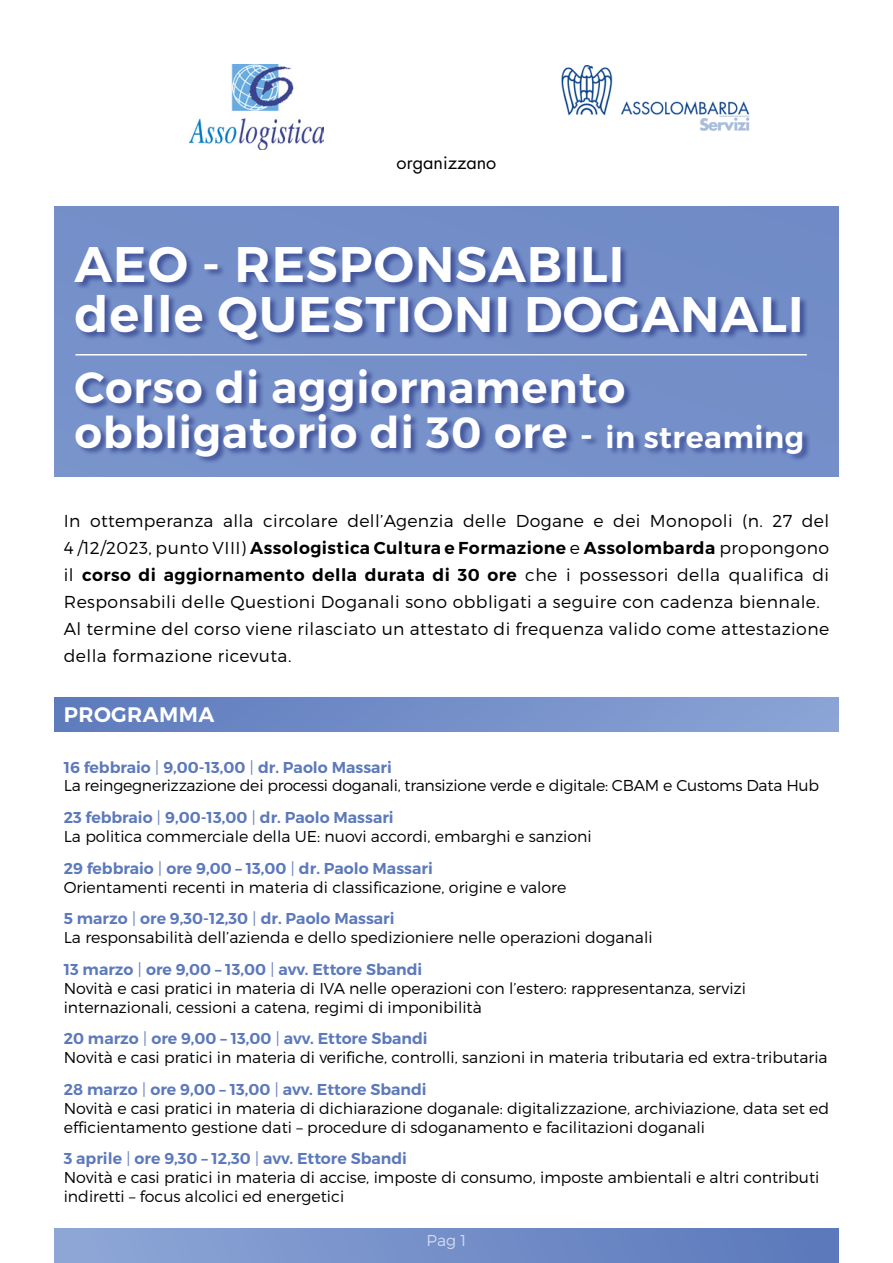
<style>
.page{position:relative;width:893px;height:1263px;background:#fff}
.page>*{position:absolute;margin:0;border:0;box-sizing:border-box;transform-origin:0 0}
.t1{font:600 49.95px/49.9px "Montserrat";letter-spacing:.02em;color:#fff}
.t2{font:600 43.65px/45px "Montserrat";letter-spacing:.02em;color:#fff}
.t3{font:600 21px "Montserrat";letter-spacing:.02em;color:#fff}
.t4{font:18px "Futura";color:#000}
.t5{font:300 17.25px/27px "Montserrat";letter-spacing:.025em;color:#000;text-align:justify}
.t6{font:300 15.75px/18.9px "Montserrat";color:#000}
.t7{font:300 15.75px "Montserrat";color:#d3daf0}
.s1{font-size:36px}
.s2{font-size:30px}
.s3{font-weight:600}
.s4{font-weight:600;color:#5c79bb}
.s5{color:#5c79bb}
</style>
<div class="page">
<div style="left:54px;top:1229px;width:785px;height:34px;background:linear-gradient(to right,#8fa8d7,#5a77ba)"></div>
<div style="left:54px;top:697px;width:785px;height:34px;background:linear-gradient(to right,#5d7abc,#8ba4d6)"></div>
<div style="left:54px;top:206px;width:785px;height:270px;background:#738ec8"></div>
<div style="left:74px;top:247px;width:737px;height:218px;background:#283583;opacity:.65"></div>
<hr style="left:75px;top:354px;width:732px;height:1px;background:#fff">
<img style="left:189px;top:65px;width:135px;height:85px">
<img style="left:561px;top:66px;width:189px;height:65px">
<p class="t4" style="left:397px;top:150px;width:101px">organizzano</p>
<p class="t1" style="left:74px;top:240px;width:731px">AEO - RESPONSABILI<br>delle QUESTIONI DOGANALI</p>
<p class="t2" style="left:74px;top:365px;width:731px">Corso di aggiornamento obbligatorio di 30 ore <span class="s1">-</span> <span class="s2">in streaming</span></p>
<p class="t5" style="left:64px;top:507px;width:767px">In ottemperanza alla circolare dell’Agenzia delle Dogane e dei Monopoli (n. 27 del 4 /12/2023, punto VIII) <span class="s3">Assologistica Cultura e Formazione</span> e <span class="s3">Assolombarda</span> propongono il <span class="s3">corso di aggiornamento della durata di 30 ore</span> che i possessori della qualifica di Responsabili delle Questioni Doganali sono obbligati a seguire con cadenza biennale.</p>
<p class="t5" style="left:64px;top:615px;width:767px">Al termine del corso viene rilasciato un attestato di frequenza valido come attestazione della formazione ricevuta.</p>
<p class="t3" style="left:64px;top:701px;width:152px">PROGRAMMA</p>
<p class="t6" style="left:64px;top:757px;width:757px"><span class="s4">16 febbraio</span> <span class="s5">|</span> <span class="s4">9,00-13,00</span> <span class="s5">|</span> <span class="s4">dr. Paolo Massari<br></span>La reingegnerizzazione dei processi doganali, transizione verde e digitale: CBAM e Customs Data Hub</p>
<p class="t6" style="left:64px;top:808px;width:529px"><span class="s4">23 febbraio</span> <span class="s5">|</span> <span class="s4">9,00-13,00</span> <span class="s5">|</span> <span class="s4">dr. Paolo Massari<br></span>La politica commerciale della UE: nuovi accordi, embarghi e sanzioni</p>
<p class="t6" style="left:64px;top:858px;width:504px"><span class="s4">29 febbraio</span> <span class="s5">|</span> <span class="s4">ore 9,00 – 13,00</span> <span class="s5">|</span> <span class="s4">dr. Paolo Massari<br></span>Orientamenti recenti in materia di classificazione, origine e valore</p>
<p class="t6" style="left:64px;top:909px;width:590px"><span class="s4">5 marzo</span> <span class="s5">|</span> <span class="s4">ore 9,30-12,30</span> <span class="s5">|</span> <span class="s4">dr. Paolo Massari<br></span>La responsabilità dell’azienda e dello spedizioniere nelle operazioni doganali</p>
<p class="t6" style="left:64px;top:959px;width:684px"><span class="s4">13 marzo</span> <span class="s5">|</span> <span class="s4">ore 9,00 – 13,00</span> <span class="s5">|</span> <span class="s4">avv. Ettore Sbandi<br></span>Novità e casi pratici in materia di IVA nelle operazioni con l’estero: rappresentanza, servizi internazionali, cessioni a catena, regimi di imponibilità</p>
<p class="t6" style="left:64px;top:1029px;width:765px"><span class="s4">20 marzo</span> <span class="s5">|</span> <span class="s4">ore 9,00 – 13,00</span> <span class="s5">|</span> <span class="s4">avv. Ettore Sbandi<br></span>Novità e casi pratici in materia di verifiche, controlli, sanzioni in materia tributaria ed extra-tributaria</p>
<p class="t6" style="left:64px;top:1079px;width:767px"><span class="s4">28 marzo</span> <span class="s5">|</span> <span class="s4">ore 9,00 – 13,00</span> <span class="s5">|</span> <span class="s4">avv. Ettore Sbandi<br></span>Novità e casi pratici in materia di dichiarazione doganale: digitalizzazione, archiviazione, data set ed efficientamento gestione dati – procedure di sdoganamento e facilitazioni doganali</p>
<p class="t6" style="left:64px;top:1149px;width:757px"><span class="s4">3 aprile</span> <span class="s5">|</span> <span class="s4">ore 9,30 – 12,30</span> <span class="s5">|</span> <span class="s4">avv. Ettore Sbandi<br></span>Novità e casi pratici in materia di accise, imposte di consumo, imposte ambientali e altri contributi indiretti – focus alcolici ed energetici</p>
<p class="t7" style="left:427px;top:1230px;width:41px">Pag 1</p>
</div>
